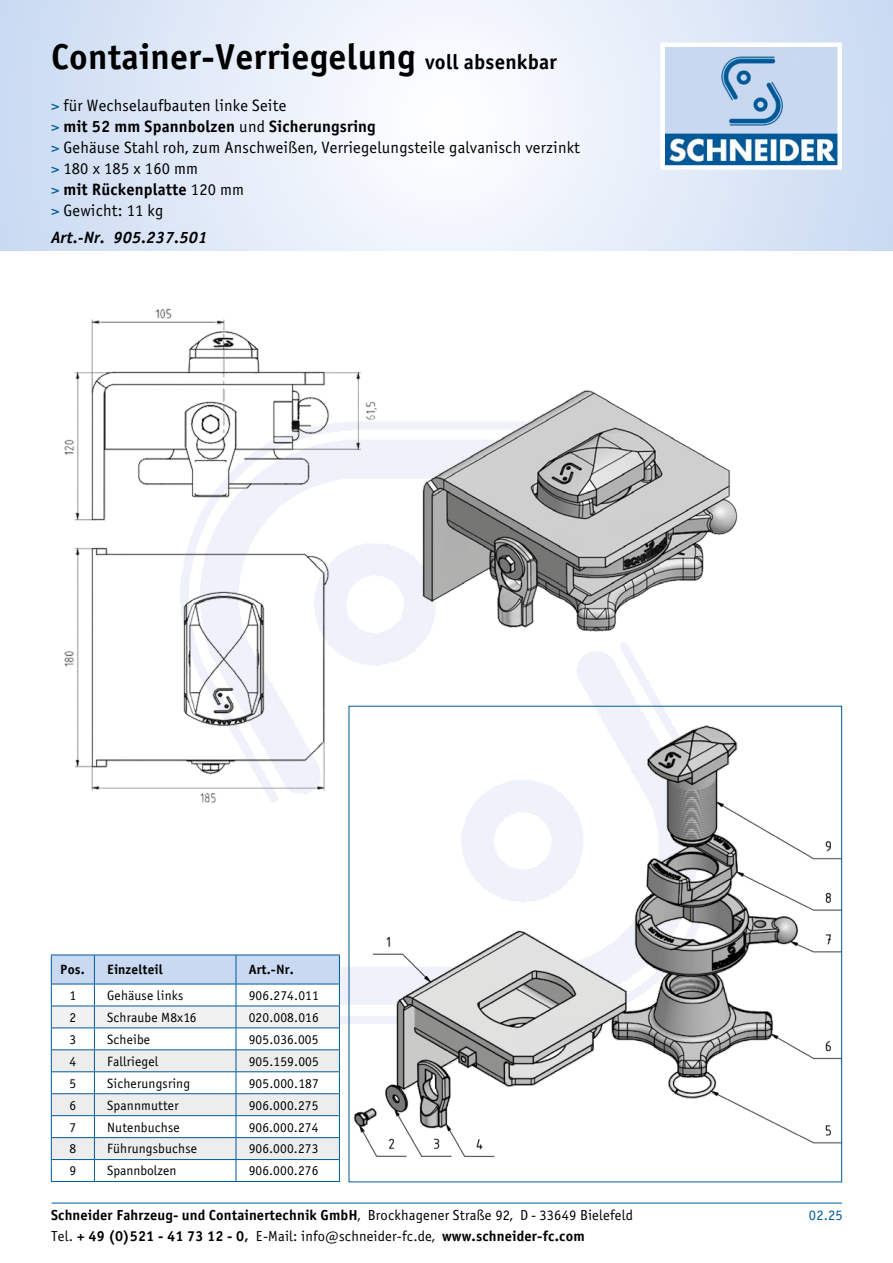
<style>
.page{position:relative;width:893px;height:1263px;background:#fff}
.page>*{position:absolute;margin:0;border:0;box-sizing:border-box;transform-origin:0 0}
.t1{font:36px "Officina Sans Bold ITC";letter-spacing:.01em;color:#000}
.t2{font:16.5px/21px "Officina Sans Book ITC";letter-spacing:.01em;color:#000}
.t3{font:16.5px "Officina Sans Bold ITC";letter-spacing:.01em;color:#000}
.t4{font:italic 16.5px "Officina Sans Bold ITC";letter-spacing:.01em;color:#000}
.t5{font:14.55px "Officina Sans Bold ITC";letter-spacing:.01em;color:#000}
.t6{font:14.55px "Officina Sans Book ITC";color:#005a9a}
.t7{font:13.5px "Officina Sans Book ITC";letter-spacing:.01em;color:#000}
.t8{font:13.5px "Officina Sans Bold ITC";letter-spacing:.01em;color:#000}
.s1{font-size:21px}
.s2{color:#005a9a}
.s3{font-family:"Officina Sans Book ITC";color:#005a9a}
.s4{font-family:"Officina Sans Book ITC"}
</style>
<div class="page">
<svg style="left:0;top:0;width:893px;height:251px"></svg>
<img style="left:665px;top:48px;width:172px;height:117px">
<div style="left:660px;top:43px;width:182px;height:127px;border:4px solid #fff"></div>
<hr style="left:52px;top:1203px;width:790px;height:1px;background:#005a9a">
<hr style="left:51px;top:1181px;width:43px;height:1px;background:#005a9a">
<hr style="left:94px;top:1181px;width:142px;height:1px;background:#005a9a">
<svg style="left:51px;top:955px;width:289px;height:226px"></svg>
<hr style="left:236px;top:1181px;width:104px;height:1px;background:#005a9a">
<img style="left:351px;top:808px;width:489px;height:349px">
<img style="left:64px;top:308px;width:684px;height:500px">
<h1 class="t1" style="left:51px;top:34px;width:507px">Container-Verriegelung <span class="s1">voll absenkbar</span></h1>
<p class="t2" style="left:51px;top:95px;width:237px"><span class="s2">&gt;</span> für Wechselaufbauten linke Seite</p>
<p class="t3" style="left:51px;top:116px;width:326px"><span class="s3">&gt;</span> mit 52 mm Spannbolzen <span class="s4">und</span> Sicherungsring</p>
<p class="t2" style="left:51px;top:137px;width:531px"><span class="s2">&gt;</span> Gehäuse Stahl roh, zum Anschweißen, Verriegelungsteile galvanisch verzinkt <span class="s2">&gt;</span> 180 x 185 x 160 mm</p>
<p class="t3" style="left:51px;top:179px;width:195px"><span class="s3">&gt;</span> mit Rückenplatte <span class="s4">120 mm</span></p>
<p class="t2" style="left:51px;top:200px;width:114px"><span class="s2">&gt;</span> Gewicht: 11 kg</p>
<p class="t4" style="left:51px;top:227px;width:158px">Art.-Nr. 905.237.501</p>
<p class="t8" style="left:60px;top:961px;width:26px">Pos.</p>
<p class="t8" style="left:107px;top:961px;width:57px">Einzelteil</p>
<p class="t8" style="left:249px;top:961px;width:46px">Art.-Nr.</p>
<p class="t7" style="left:69px;top:987px;width:8px">1</p>
<p class="t7" style="left:107px;top:987px;width:78px">Gehäuse links</p>
<p class="t7" style="left:249px;top:987px;width:72px">906.274.011</p>
<p class="t7" style="left:69px;top:1009px;width:8px">2</p>
<p class="t7" style="left:107px;top:1009px;width:91px">Schraube M8x16</p>
<p class="t7" style="left:249px;top:1009px;width:72px">020.008.016</p>
<p class="t7" style="left:69px;top:1031px;width:8px">3</p>
<p class="t7" style="left:107px;top:1031px;width:45px">Scheibe</p>
<p class="t7" style="left:249px;top:1031px;width:71px">905.036.005</p>
<p class="t7" style="left:69px;top:1053px;width:8px">4</p>
<p class="t7" style="left:107px;top:1053px;width:53px">Fallriegel</p>
<p class="t7" style="left:249px;top:1053px;width:72px">905.159.005</p>
<p class="t7" style="left:69px;top:1075px;width:8px">5</p>
<p class="t7" style="left:107px;top:1075px;width:85px">Sicherungsring</p>
<p class="t7" style="left:249px;top:1075px;width:72px">905.000.187</p>
<p class="t7" style="left:69px;top:1097px;width:8px">6</p>
<p class="t7" style="left:107px;top:1097px;width:73px">Spannmutter</p>
<p class="t7" style="left:249px;top:1097px;width:71px">906.000.275</p>
<p class="t7" style="left:69px;top:1119px;width:8px">7</p>
<p class="t7" style="left:107px;top:1119px;width:74px">Nutenbuchse</p>
<p class="t7" style="left:249px;top:1119px;width:71px">906.000.274</p>
<p class="t7" style="left:69px;top:1141px;width:8px">8</p>
<p class="t7" style="left:107px;top:1141px;width:91px">Führungsbuchse</p>
<p class="t7" style="left:249px;top:1141px;width:71px">906.000.273</p>
<p class="t7" style="left:69px;top:1163px;width:8px">9</p>
<p class="t7" style="left:107px;top:1163px;width:71px">Spannbolzen</p>
<p class="t7" style="left:249px;top:1163px;width:71px">906.000.276</p>
<p class="t5" style="left:51px;top:1206px;width:583px">Schneider Fahrzeug- und Containertechnik GmbH<span class="s4">, Brockhagener Straße 92, D - 33649 Bielefeld</span></p>
<p class="t6" style="left:809px;top:1206px;width:35px">02.25</p>
<p class="t5" style="left:51px;top:1227px;width:535px"><span class="s4">Tel.</span> + 49 (0)521 - 41 73 12 - 0, <span class="s4">E-Mail: info@schneider-fc.de,</span> www.schneider-fc.com</p>
</div>
